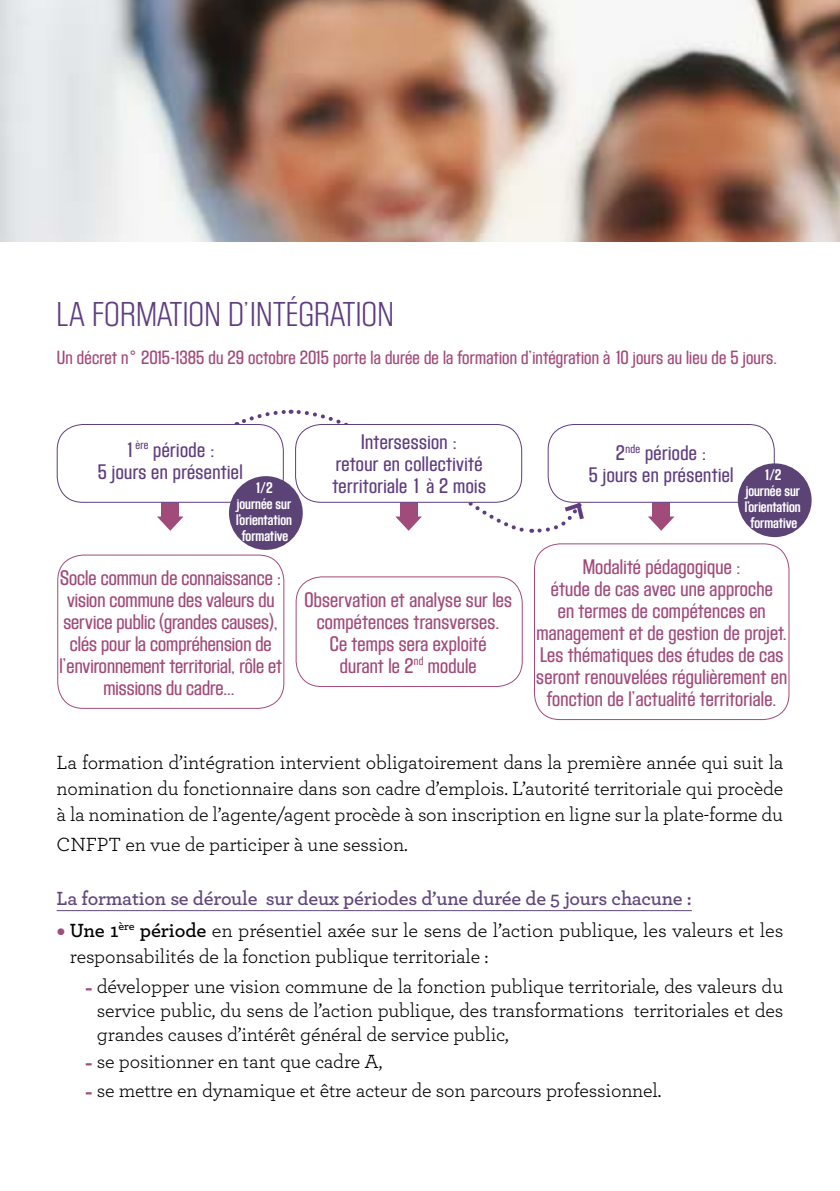
<style>
.page{position:relative;width:840px;height:1191px;background:#fff}
.page>*{position:absolute;margin:0;border:0;box-sizing:border-box;transform-origin:0 0}
.t1{font:36px "Block Gothic Light Cond";letter-spacing:.02em;color:#5f3d80}
.t2{font:22px/22px "Block Gothic Med Cond";letter-spacing:.01em;color:#a14b7b;text-align:center}
.t3{font:22px/22px "Block Gothic Med Cond";letter-spacing:.02em;color:#5f3d80;text-align:center}
.t4{font:20px/26px "Archer";letter-spacing:-.01em;color:#000;text-align:justify}
.t5{font:20px "Block Gothic Med Cond";letter-spacing:.01em;color:#a14b7b}
.t6{font:600 20px "Archer";letter-spacing:-.01em;color:#60477b}
.t7{font:16px/16px "Block Gothic Bold Cond";color:#fff;text-align:center}
.s1{font-weight:700;font-size:26px;color:#a14b7b}
.s2{font-weight:600}
.s3{font-weight:700;color:#a14b7b}
</style>
<div class="page">
<img style="left:0;top:0;width:839px;height:242px">
<hr style="left:57px;top:910px;width:634px;height:1px;background:#60477b">
<svg style="left:648px;top:516px;width:26px;height:15px"></svg>
<div style="left:652px;top:494px;width:17px;height:23px;background:#a14b7b"></div>
<svg style="left:236px;top:409px;width:348px;height:126px"></svg>
<div style="left:295px;top:576px;width:227px;height:111px;border:1px solid #a14b7b;border-radius:26px"></div>
<div style="left:295px;top:424px;width:226px;height:78px;background:#fff;border-radius:26px"></div>
<div style="left:295px;top:424px;width:227px;height:79px;border:1px solid #5f3d80;border-radius:26px"></div>
<div style="left:548px;top:424px;width:225px;height:78px;background:#fff;border-radius:26px"></div>
<div style="left:547px;top:424px;width:227px;height:79px;border:1px solid #5f3d80;border-radius:26px"></div>
<div style="left:533px;top:543px;width:256px;height:177px;border:1px solid #a14b7b;border-radius:26px"></div>
<svg style="left:157px;top:516px;width:26px;height:15px"></svg>
<div style="left:162px;top:494px;width:17px;height:23px;background:#a14b7b"></div>
<div style="left:57px;top:554px;width:227px;height:155px;border:1px solid #a14b7b;border-radius:26px"></div>
<div style="left:57px;top:424px;width:226px;height:78px;background:#fff;border-radius:26px"></div>
<div style="left:57px;top:424px;width:226px;height:79px;border:1px solid #5f3d80;border-radius:26px"></div>
<div style="left:229px;top:476px;width:73px;height:74px;background:#5b4375;border-radius:50%"></div>
<div style="left:737px;top:463px;width:74px;height:74px;background:#5b4375;border-radius:50%"></div>
<h1 class="t1" style="left:57px;top:296px;width:338px">LA FORMATION D’INTÉGRATION</h1>
<p class="t5" style="left:57px;top:347px;width:721px">Un décret n° 2015-1385 du 29 octobre 2015 porte la durée de la formation d’intégration à 10 jours au lieu de 5 jours.</p>
<p class="t3" style="left:98px;top:439px;width:146px">1<sup>ère</sup> période :<br>5 jours en présentiel</p>
<p class="t7" style="left:236px;top:480px;width:57px">1/2 journée sur l’orientation formative</p>
<p class="t2" style="left:60px;top:567px;width:224px">Socle commun de connaissance : vision commune des valeurs du service public (grandes causes), clés pour la compréhension de l’environnement territorial, rôle et missions du cadre…</p>
<p class="t3" style="left:332px;top:432px;width:155px">Intersession :<br>retour en collectivité territoriale 1 à 2 mois</p>
<p class="t3" style="left:588px;top:443px;width:146px">2<sup>nde</sup> période :<br>5 jours en présentiel</p>
<p class="t7" style="left:744px;top:467px;width:57px">1/2 journée sur l’orientation formative</p>
<p class="t2" style="left:304px;top:589px;width:209px">Observation et analyse sur les compétences transverses.<br>Ce temps sera exploité<br>durant le 2<sup>nd</sup> module</p>
<p class="t2" style="left:536px;top:556px;width:252px">Modalité pédagogique :<br>étude de cas avec une approche<br>en termes de compétences en management et de gestion de projet.<br>Les thématiques des études de cas seront renouvelées régulièrement en fonction de l’actualité territoriale.</p>
<p class="t4" style="left:57px;top:749px;width:727px">La formation d’intégration intervient obligatoirement dans la première année qui suit la nomination du fonctionnaire dans son cadre d’emplois. L’autorité territoriale qui procède à la nomination de l’agente/agent procède à son inscription en ligne sur la plate-forme du</p>
<p class="t4" style="left:57px;top:831px;width:352px">CNFPT en vue de participer à une session.</p>
<p class="t6" style="left:57px;top:886px;width:636px">La formation se déroule sur deux périodes d’une durée de 5 jours chacune :</p>
<p class="t4" style="left:70px;top:917px;width:714px;text-indent:-13px"><span class="s1">•</span> <span class="s2">Une 1</span><sup>ère</sup> <span class="s2">période</span> en présentiel axée sur le sens de l’action publique, les valeurs et les responsabilités de la fonction publique territoriale :</p>
<p class="t4" style="left:97px;top:973px;width:687px;line-height:24px;text-indent:-12px"><span class="s3">-</span> développer une vision commune de la fonction publique territoriale, des valeurs du service public, du sens de l’action publique, des transformations territoriales et des grandes causes d’intérêt général de service public,</p>
<p class="t4" style="left:85px;top:1047px;width:299px"><span class="s3">-</span> se positionner en tant que cadre A,</p>
<p class="t4" style="left:85px;top:1076px;width:577px"><span class="s3">-</span> se mettre en dynamique et être acteur de son parcours professionnel.</p>
</div>
